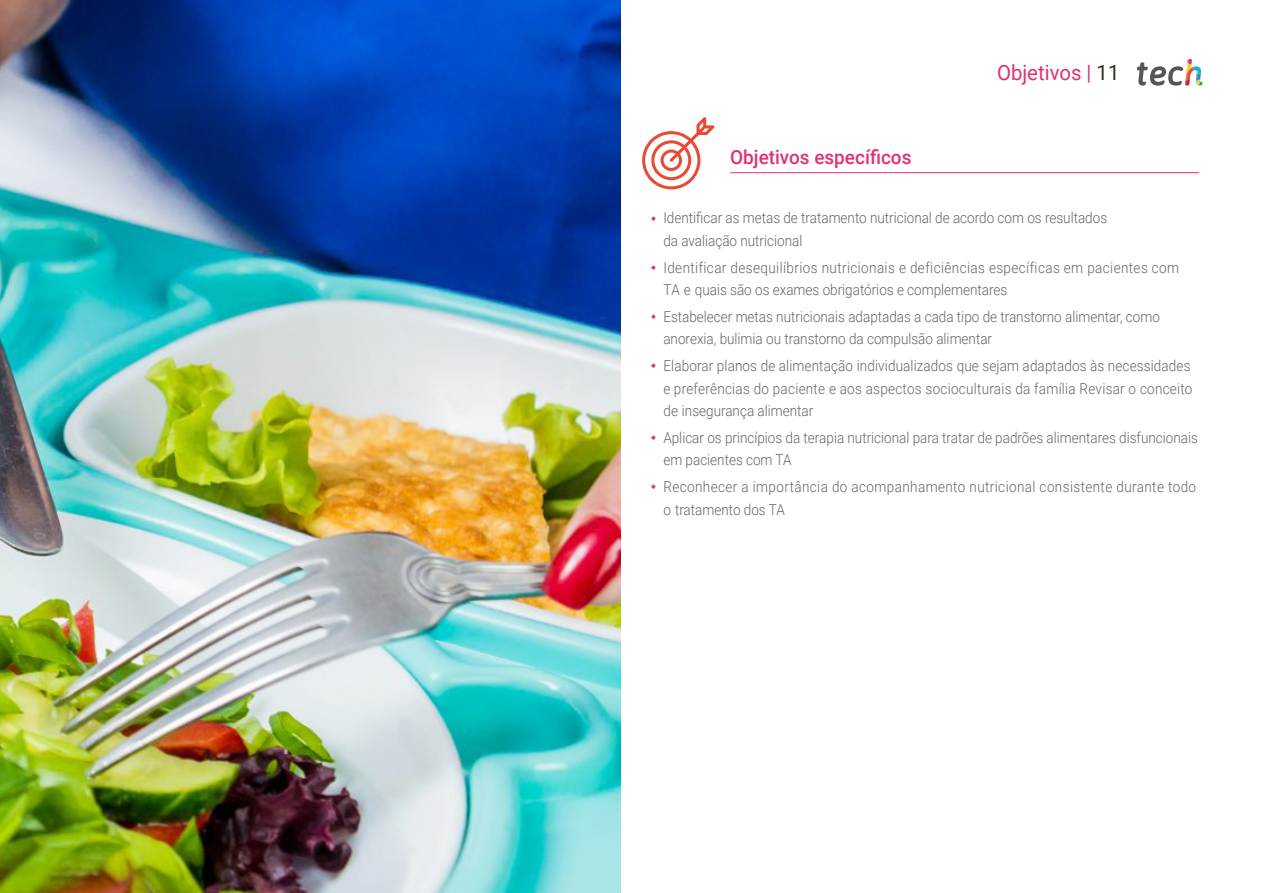
<style>
.page{position:relative;width:1263px;height:893px;background:#fff}
.page>*{position:absolute;margin:0;border:0;box-sizing:border-box;transform-origin:0 0}
.t1{font:21px "Roboto";color:#df3174}
.t2{font:500 19.5px "Roboto";color:#df3174}
.t3{font:300 15px/22.5px "Roboto";color:#61646a;scale:.9 1}
.t4{font:300 15px/22.5px "Roboto";letter-spacing:.03em;color:#61646a;scale:.9 1}
.s1{color:#312e20}
</style>
<div class="page">
<hr style="left:730px;top:172px;width:469px;height:1px;background:#df3174">
<svg style="left:642px;top:117px;width:72px;height:72px"></svg>
<img style="left:0;top:0;width:621px;height:893px">
<svg style="left:1137px;top:59px;width:65px;height:27px"></svg>
<h2 class="t2" style="left:730px;top:144px;width:183px">Objetivos específicos</h2>
<h1 class="t1" style="left:997px;top:57px;width:124px">Objetivos | <span class="s1">11</span></h1>
<p class="t3" style="left:663px;top:206px;width:495px">Identificar as metas de tratamento nutricional de acordo com os resultados da avaliação nutricional</p>
<p class="t4" style="left:663px;top:255px;width:575px">Identificar desequilíbrios nutricionais e deficiências específicas em pacientes com<br>TA e quais são os exames obrigatórios e complementares</p>
<p class="t3" style="left:663px;top:305px;width:553px">Estabelecer metas nutricionais adaptadas a cada tipo de transtorno alimentar, como anorexia, bulimia ou transtorno da compulsão alimentar</p>
<p class="t3" style="left:663px;top:354px;width:589px">Elaborar planos de alimentação individualizados que sejam adaptados às necessidades e preferências do paciente e aos aspectos socioculturais da família Revisar o conceito de insegurança alimentar</p>
<p class="t3" style="left:663px;top:426px;width:595px">Aplicar os princípios da terapia nutricional para tratar de padrões alimentares disfuncionais em pacientes com TA</p>
<p class="t4" style="left:663px;top:475px;width:593px">Reconhecer a importância do acompanhamento nutricional consistente durante todo o tratamento dos TA</p>
</div>
